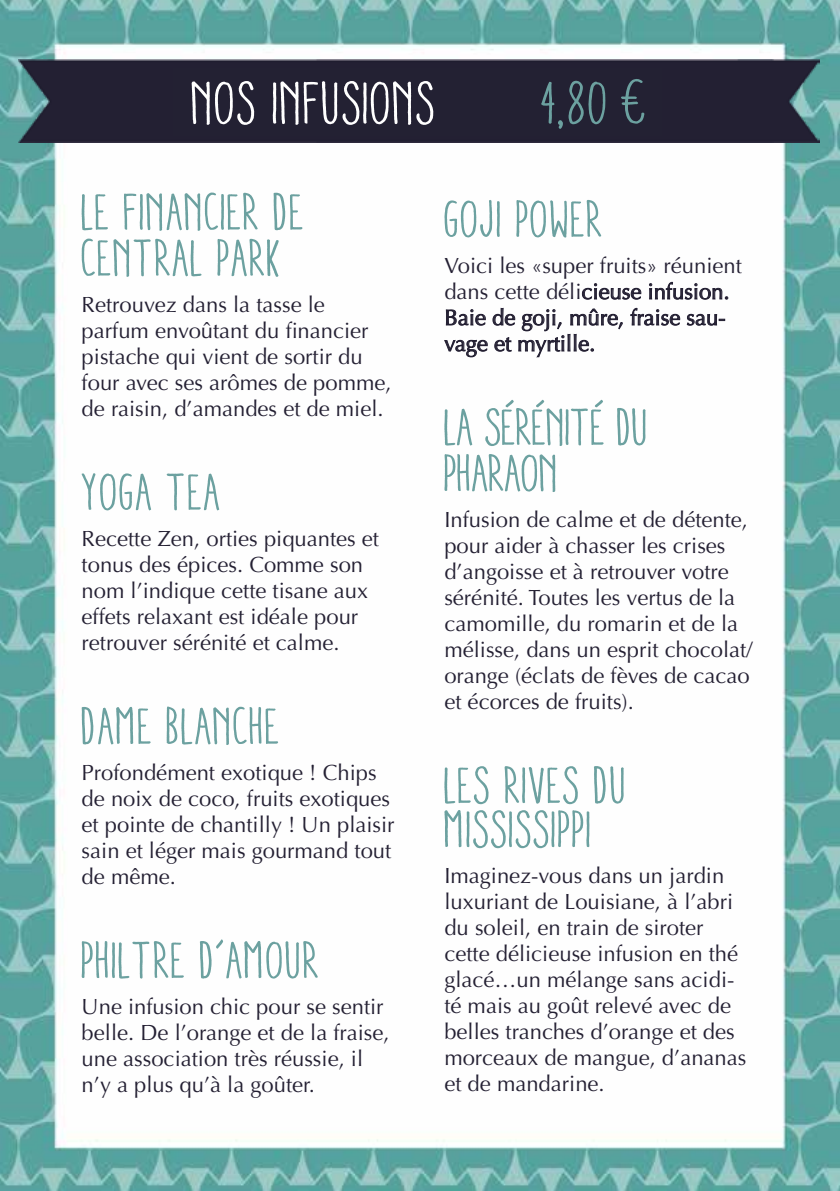
<style>
.page{position:relative;width:840px;height:1191px;background:#fff}
.page>*{position:absolute;margin:0;border:0;box-sizing:border-box;transform-origin:0 0}
.t1{font:condensed 60px "Aracne";color:#fff}
.t2{font:condensed 60px "Aracne";color:#6ca1a0}
.t3{font:condensed 52px/46px "Aracne";color:#6ca1a0}
.t4{font:condensed 52px/46px "Aracne";letter-spacing:-.025em;color:#6ca1a0}
.t5{font:22px/26px "Optima";color:#242033}
</style>
<div class="page">
<img style="left:0;top:0;width:839px;height:1191px">
<svg style="left:581px;top:282px;width:60px;height:18px"></svg>
<svg style="left:648px;top:281px;width:80px;height:19px"></svg>
<svg style="left:629px;top:307px;width:51px;height:19px"></svg>
<svg style="left:686px;top:313px;width:38px;height:13px"></svg>
<svg style="left:443px;top:307px;width:180px;height:51px"></svg>
<img style="left:19px;top:59px;width:799px;height:84px">
<h1 class="t1" style="left:191px;top:68px;width:247px">NOS INFUSIONS</h1>
<h1 class="t2" style="left:541px;top:68px;width:109px">4,80 €</h1>
<h2 class="t3" style="left:82px;top:188px;width:225px">LE FINANCIER DE<br>CENTRAL PARK</h2>
<p class="t5" style="left:82px;top:292px;width:311px">Retrouvez dans la tasse le parfum envoûtant du financier pistache qui vient de sortir du four avec ses arômes de pomme, de raisin, d’amandes et de miel.</p>
<h2 class="t3" style="left:82px;top:468px;width:142px">YOGA TEA</h2>
<p class="t5" style="left:82px;top:526px;width:299px">Recette Zen, orties piquantes et tonus des épices. Comme son nom l’indique cette tisane aux effets relaxant est idéale pour retrouver sérénité et calme.</p>
<h2 class="t3" style="left:82px;top:702px;width:201px">DAME BLANCHE</h2>
<p class="t5" style="left:82px;top:760px;width:314px">Profondément exotique ! Chips de noix de coco, fruits exotiques et pointe de chantilly ! Un plaisir sain et léger mais gourmand tout de même.</p>
<h2 class="t3" style="left:82px;top:936px;width:240px">PHILTRE D’AMOUR</h2>
<p class="t5" style="left:82px;top:994px;width:309px">Une infusion chic pour se sentir belle. De l’orange et de la fraise, une association très réussie, il n’y a plus qu’à la goûter.</p>
<h2 class="t3" style="left:444px;top:195px;width:161px">GOJI POWER</h2>
<p class="t5" style="left:444px;top:253px;width:299px">Voici les «super fruits» réunient dans cette délicieuse infusion.<br>Baie de goji, mûre, fraise sau&shy;vage et myrtille.</p>
<h2 class="t4" style="left:444px;top:403px;width:207px">LA SÉRÉNITÉ DU<br>PHARAON</h2>
<p class="t5" style="left:444px;top:507px;width:309px">Infusion de calme et de détente, pour aider à chasser les crises d’angoisse et à retrouver votre sérénité. Toutes les vertus de la camomille, du romarin et de la mélisse, dans un esprit chocolat/ orange (éclats de fèves de cacao et écorces de fruits).</p>
<h2 class="t3" style="left:444px;top:762px;width:185px;line-height:44px">LES RIVES DU<br>MISSISSIPPI</h2>
<p class="t5" style="left:444px;top:863px;width:303px">Imaginez-vous dans un jardin luxuriant de Louisiane, à l’abri du soleil, en train de siroter cette délicieuse infusion en thé glacé…un mélange sans acidi&shy;té mais au goût relevé avec de belles tranches d’orange et des morceaux de mangue, d’ananas et de mandarine.</p>
</div>
